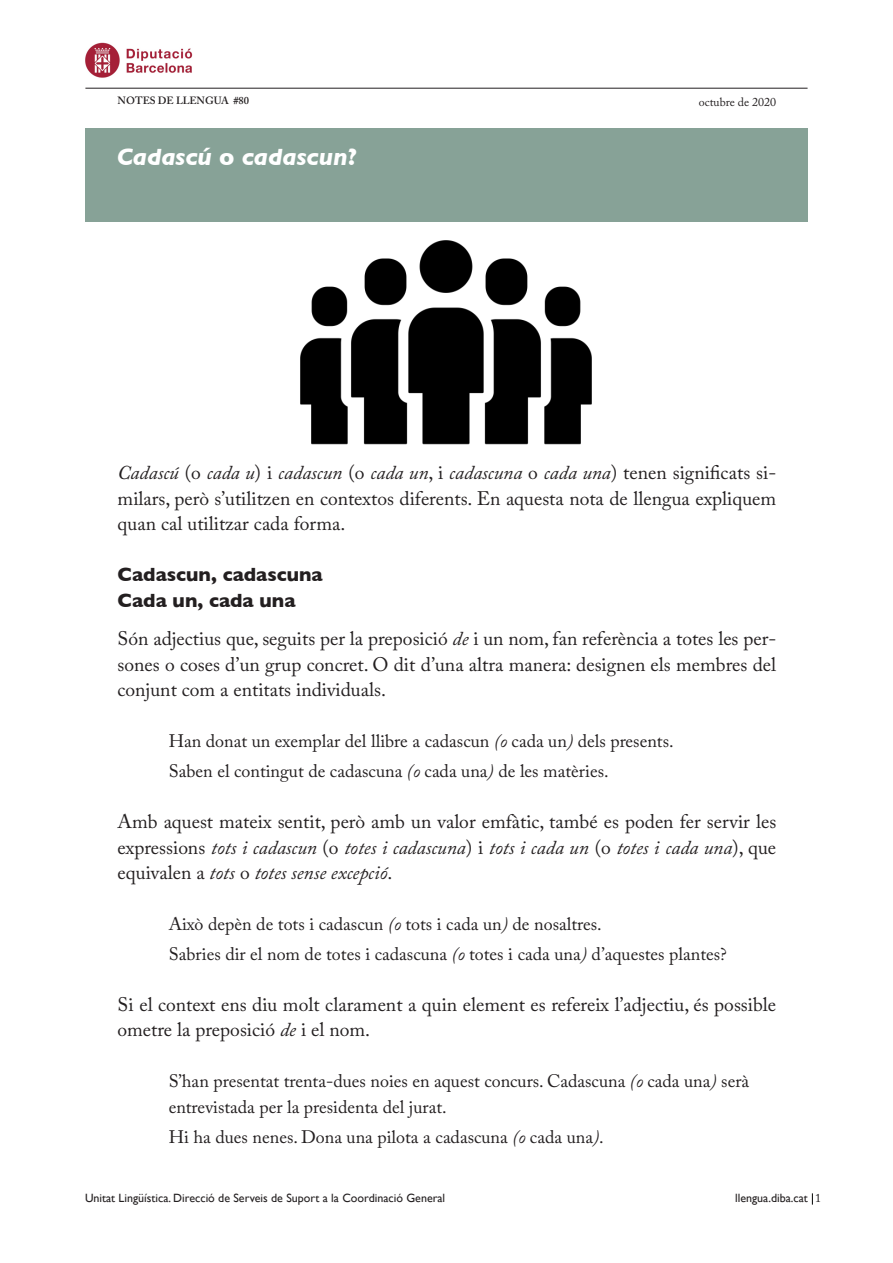
<style>
.page{position:relative;width:893px;height:1263px;background:#fff}
.page>*{position:absolute;margin:0;border:0;box-sizing:border-box;transform-origin:0 0}
.t1{font:italic 700 24px "Gill Sans";color:#fff}
.Per_omissió{font:19.5px/25.5px "Adobe Caslon Pro";color:#231f20;text-align:justify}
.Per_omissió-2{font:700 19.5px/25.5px "Gill Sans";color:#231f20}
.Per_omissió-3{font:18px/25.5px "Adobe Caslon Pro";color:#231f20}
.t2{font:12px "Gill Sans";color:#231f20}
.t3{font:12px "Adobe Caslon Pro";color:#231f20}
.t4{font:600 10.5px "Adobe Caslon Pro";letter-spacing:-.005em;color:#231f20}
.s1{font-style:normal}
.s2{font-style:italic}
</style>
<div class="page">
<hr style="left:85px;top:88px;width:722px;height:1px;background:#231f20">
<div style="left:85px;top:128px;width:722px;height:94px;background:#87a297"></div>
<img style="left:85px;top:42px;width:108px;height:36px">
<img style="left:300px;top:240px;width:292px;height:205px">
<p class="t4" style="left:118px;top:95px;width:133px">NOTES DE LLENGUA #80</p>
<p class="t3" style="left:699px;top:94px;width:79px">octubre de 2020</p>
<p class="t1" style="left:117px;top:143px;width:242px">Cadascú <span class="s1">o</span> cadascun<span class="s1">?</span></p>
<p class="Per_omissió" style="left:118px;top:460px;width:660px"><span class="s2">Cadascú</span> (o <span class="s2">cada u</span>) i <span class="s2">cadascun</span> (o <span class="s2">cada un</span>, i <span class="s2">cadascuna</span> o <span class="s2">cada una</span>) tenen significats si&shy;milars, però s’utilitzen en contextos diferents. En aquesta nota de llengua expliquem quan cal utilitzar cada forma.</p>
<p class="Per_omissió-2" style="left:118px;top:562px;width:207px">Cadascun, cadascuna<br>Cada un, cada una</p>
<p class="Per_omissió" style="left:118px;top:626px;width:660px">Són adjectius que, seguits per la preposició <span class="s2">de</span> i un nom, fan referència a totes les per&shy;sones o coses d’un grup concret. O dit d’una altra manera: designen els membres del conjunt com a entitats individuals.</p>
<p class="Per_omissió-3" style="left:169px;top:728px;width:506px">Han donat un exemplar del llibre a cadascun <span class="s2">(o</span> cada un<span class="s2">)</span> dels presents.</p>
<p class="Per_omissió-3" style="left:169px;top:758px;width:441px">Saben el contingut de cadascuna <span class="s2">(o</span> cada una<span class="s2">)</span> de les matèries.</p>
<p class="Per_omissió" style="left:118px;top:808px;width:660px">Amb aquest mateix sentit, però amb un valor emfàtic, també es poden fer servir les expressions <span class="s2">tots i cadascun</span> (o <span class="s2">totes i cadascuna</span>) i <span class="s2">tots i cada un</span> (o <span class="s2">totes i cada una</span>), que equivalen a <span class="s2">tots</span> o <span class="s2">totes sense excepció</span>.</p>
<p class="Per_omissió-3" style="left:169px;top:911px;width:435px">Això depèn de tots i cadascun <span class="s2">(o</span> tots i cada un<span class="s2">)</span> de nosaltres.</p>
<p class="Per_omissió-3" style="left:169px;top:941px;width:560px">Sabries dir el nom de totes i cadascuna <span class="s2">(o</span> totes i cada una<span class="s2">)</span> d’aquestes plantes?</p>
<p class="Per_omissió" style="left:118px;top:991px;width:660px">Si el context ens diu molt clarament a quin element es refereix l’adjectiu, és possible ometre la preposició <span class="s2">de</span> i el nom.</p>
<p class="Per_omissió-3" style="left:169px;top:1068px;width:582px">S’han presentat trenta-dues noies en aquest concurs. Cadascuna <span class="s2">(o</span> cada una<span class="s2">)</span> serà entrevistada per la presidenta del jurat.</p>
<p class="Per_omissió-3" style="left:169px;top:1123px;width:437px">Hi ha dues nenes. Dona una pilota a cadascuna <span class="s2">(o</span> cada una<span class="s2">)</span>.</p>
<p class="t2" style="left:85px;top:1191px;width:362px">Unitat Lingüística. Direcció de Serveis de Suport a la Coordinació General</p>
<p class="t2" style="left:735px;top:1191px;width:74px">llengua.diba.cat</p>
<p class="t3" style="left:815px;top:1191px;width:7px">1</p>
</div>
